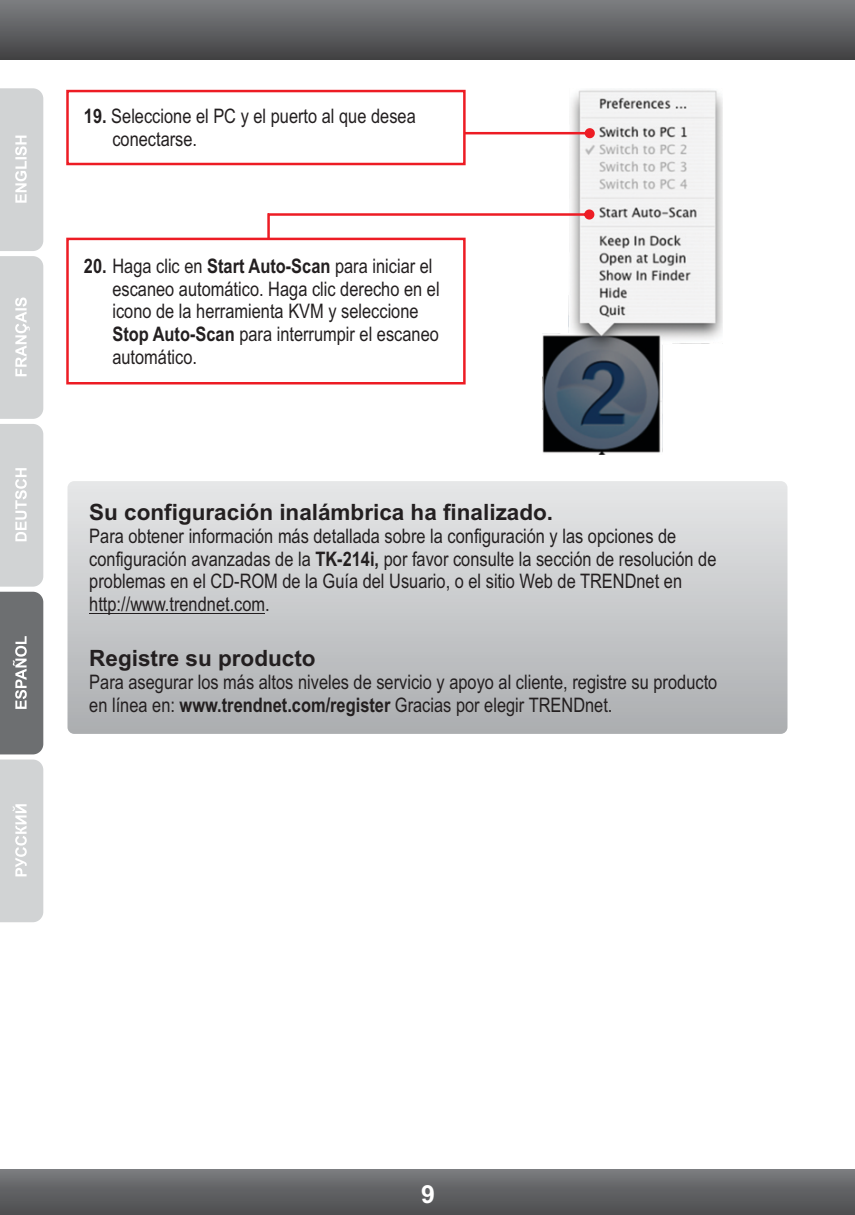
<style>
.page{position:relative;width:855px;height:1215px;background:#fff}
.page>*{position:absolute;margin:0;border:0;box-sizing:border-box;transform-origin:0 0}
.t1{font:700 25px "Arial";color:#fff}
.t2{font:700 22.5px "Arial";color:#231f20}
.t3{font:20px/22.8px "Arial Narrow";color:#231f20}
.s1{font-weight:700}
</style>
<div class="page">
<svg style="left:0;top:88px;width:43px;height:666px;background:#bebfc1"></svg>
<svg style="left:0;top:760px;width:43px;height:162px;background:#d3d5d6"></svg>
<div style="left:0;top:0;width:855px;height:59px;background:linear-gradient(to bottom,#7d7f82,#434244)"></div>
<div style="left:0;top:1170px;width:855px;height:45px;background:linear-gradient(to bottom,#77797c,#4b4c4e)"></div>
<div style="left:68px;top:481px;width:720px;height:253px;background:linear-gradient(to bottom,#e6e7e8,#abadb0);border-radius:7px"></div>
<hr style="left:89px;top:613px;width:176px;height:1px;background:#231f20">
<img style="left:543px;top:90px;width:180px;height:364px">
<svg style="left:267px;top:209px;width:327px;height:87px"></svg>
<svg style="left:66px;top:89px;width:529px;height:78px"></svg>
<svg style="left:66px;top:236px;width:401px;height:149px"></svg>
<p class="t3" style="left:112px;top:107px;width:305px;text-indent:-28px"><span class="s1">19.</span> Seleccione el PC y el puerto al que desea conectarse.</p>
<p class="t3" style="left:112px;top:256px;width:329px;text-indent:-28px"><span class="s1">20.</span> Haga clic en <span class="s1">Start Auto-Scan</span> para iniciar el escaneo automático. Haga clic derecho en el icono de la herramienta KVM y seleccione <span class="s1">Stop Auto-Scan</span> para interrumpir el escaneo automático.</p>
<p class="t2" style="left:89px;top:503px;width:465px">Su configuración inalámbrica ha finalizado.</p>
<p class="t3" style="left:89px;top:549px;width:629px">configuración avanzadas de la <span class="s1">TK-214i,</span> por favor consulte la sección de resolución de problemas en el CD-ROM de la Guía del Usuario, o el sitio Web de TRENDnet en</p>
<p class="t3" style="left:89px;top:526px;width:589px">Para obtener información más detallada sobre la configuración y las opciones de</p>
<p class="t3" style="left:89px;top:594px;width:182px">http://www.trendnet.com.</p>
<p class="t2" style="left:89px;top:649px;width:228px">Registre su producto</p>
<p class="t3" style="left:89px;top:672px;width:630px">Para asegurar los más altos niveles de servicio y apoyo al cliente, registre su producto en línea en: <span class="s1">www.trendnet.com/register</span> Gracias por elegir TRENDnet.</p>
<p class="t1" style="left:421px;top:1185px;width:15px">9</p>
</div>
